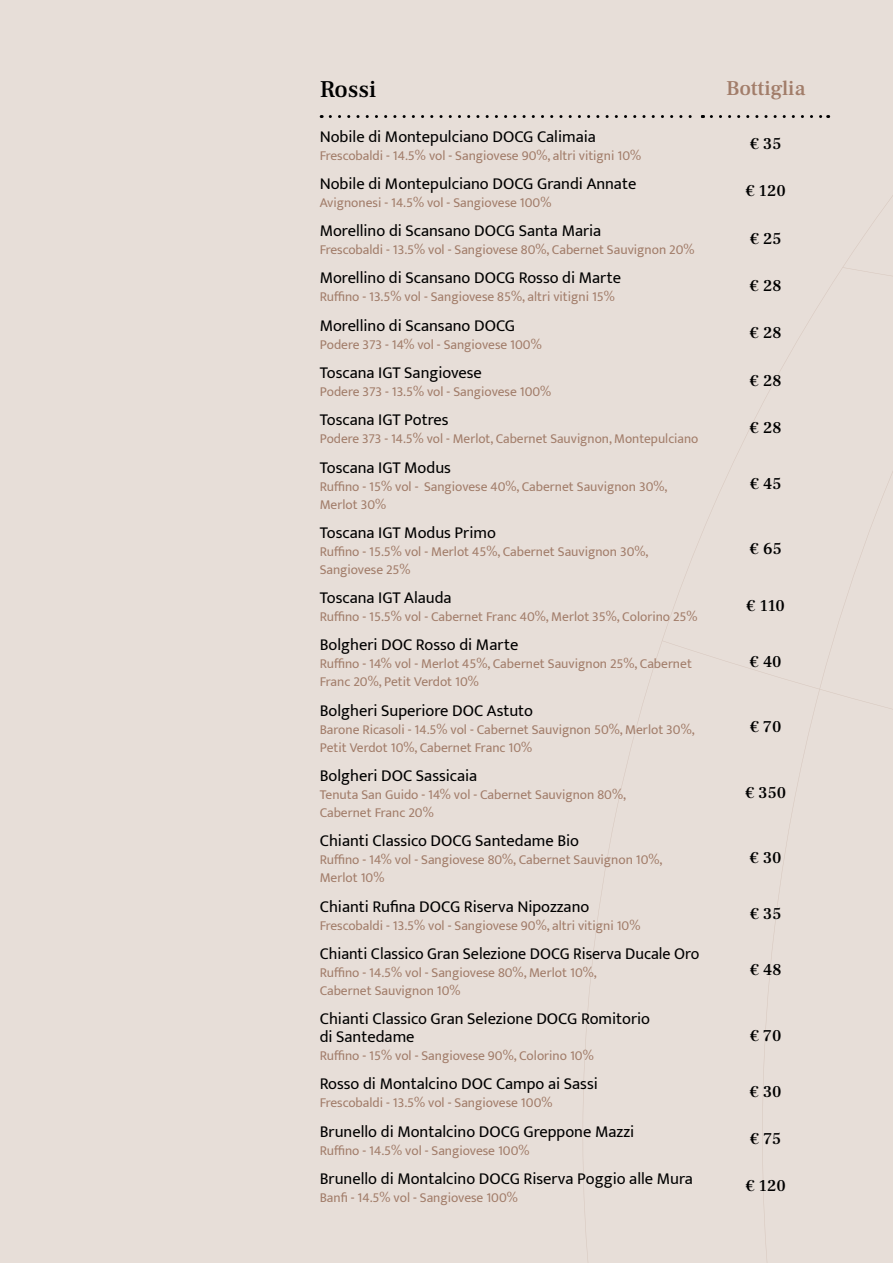
<style>
.page{position:relative;width:893px;height:1263px;background:#e7ded8}
.page>*{position:absolute;margin:0;border:0;box-sizing:border-box;transform-origin:0 0}
.t1{font:500 24px "Frank Ruhl Libre";color:#000}
.t2{font:500 21px "Frank Ruhl Libre";color:#a27d6a}
.t3{font:16.5px/18px "Mukta";color:#000}
.t4{font:500 16.5px "Frank Ruhl Libre";color:#000}
.t5{font:13.5px/18px "Mukta";color:#a27d6a}
</style>
<div class="page">
<svg style="left:583px;top:115px;width:310px;height:1146px"></svg>
<svg style="left:330px;top:115px;width:373px;height:3px"></svg>
<svg style="left:711px;top:115px;width:118px;height:3px"></svg>
<h1 class="t1" style="left:320px;top:74px;width:58px">Rossi</h1>
<h2 class="t2" style="left:726px;top:74px;width:81px">Bottiglia</h2>
<p class="t3" style="left:320px;top:127px;width:278px">Nobile di Montepulciano DOCG Calimaia</p>
<p class="t5" style="left:320px;top:146px;width:323px">Frescobaldi - 14.5% vol - Sangiovese 90%, altri vitigni 10%</p>
<p class="t4" style="left:750px;top:133px;width:33px">€ 35</p>
<p class="t3" style="left:320px;top:174px;width:318px">Nobile di Montepulciano DOCG Grandi Annate</p>
<p class="t5" style="left:320px;top:193px;width:233px">Avignonesi - 14.5% vol - Sangiovese 100%</p>
<p class="t3" style="left:320px;top:221px;width:283px">Morellino di Scansano DOCG Santa Maria</p>
<p class="t5" style="left:320px;top:240px;width:376px">Frescobaldi - 13.5% vol - Sangiovese 80%, Cabernet Sauvignon 20%</p>
<p class="t3" style="left:320px;top:269px;width:303px">Morellino di Scansano DOCG Rosso di Marte</p>
<p class="t5" style="left:320px;top:288px;width:297px">Ruffino - 13.5% vol - Sangiovese 85%, altri vitigni 15%</p>
<p class="t3" style="left:320px;top:316px;width:197px">Morellino di Scansano DOCG</p>
<p class="t5" style="left:320px;top:335px;width:224px">Podere 373 - 14% vol - Sangiovese 100%</p>
<p class="t3" style="left:320px;top:363px;width:164px">Toscana IGT Sangiovese</p>
<p class="t5" style="left:320px;top:382px;width:233px">Podere 373 - 13.5% vol - Sangiovese 100%</p>
<p class="t3" style="left:320px;top:410px;width:130px">Toscana IGT Potres</p>
<p class="t5" style="left:320px;top:430px;width:380px">Podere 373 - 14.5% vol - Merlot, Cabernet Sauvignon, Montepulciano</p>
<p class="t4" style="left:746px;top:181px;width:42px">€ 120</p>
<p class="t4" style="left:750px;top:228px;width:33px">€ 25</p>
<p class="t4" style="left:750px;top:275px;width:33px">€ 28</p>
<p class="t4" style="left:750px;top:322px;width:33px">€ 28</p>
<p class="t4" style="left:750px;top:370px;width:33px">€ 28</p>
<p class="t4" style="left:750px;top:417px;width:33px">€ 28</p>
<p class="t3" style="left:320px;top:458px;width:133px">Toscana IGT Modus</p>
<p class="t5" style="left:320px;top:477px;width:349px">Ruffino - 15% vol - Sangiovese 40%, Cabernet Sauvignon 30%,<br>Merlot 30%</p>
<p class="t4" style="left:750px;top:473px;width:33px">€ 45</p>
<p class="t3" style="left:320px;top:523px;width:178px">Toscana IGT Modus Primo</p>
<p class="t5" style="left:320px;top:542px;width:330px">Ruffino - 15.5% vol - Merlot 45%, Cabernet Sauvignon 30%,<br>Sangiovese 25%</p>
<p class="t4" style="left:750px;top:539px;width:33px">€ 65</p>
<p class="t3" style="left:320px;top:588px;width:134px">Toscana IGT Alauda</p>
<p class="t5" style="left:320px;top:607px;width:379px">Ruffino - 15.5% vol - Cabernet Franc 40%, Merlot 35%, Colorino 25%</p>
<p class="t4" style="left:747px;top:595px;width:40px">€ 110</p>
<p class="t3" style="left:320px;top:636px;width:200px">Bolgheri DOC Rosso di Marte</p>
<p class="t5" style="left:320px;top:655px;width:374px">Ruffino - 14% vol - Merlot 45%, Cabernet Sauvignon 25%, Cabernet<br>Franc 20%, Petit Verdot 10%</p>
<p class="t4" style="left:750px;top:651px;width:33px">€ 40</p>
<p class="t3" style="left:320px;top:701px;width:215px">Bolgheri Superiore DOC Astuto</p>
<p class="t5" style="left:320px;top:720px;width:376px">Barone Ricasoli - 14.5% vol - Cabernet Sauvignon 50%, Merlot 30%,<br>Petit Verdot 10%, Cabernet Franc 10%</p>
<p class="t4" style="left:750px;top:716px;width:33px">€ 70</p>
<p class="t3" style="left:320px;top:766px;width:159px">Bolgheri DOC Sassicaia</p>
<p class="t5" style="left:320px;top:785px;width:308px">Tenuta San Guido - 14% vol - Cabernet Sauvignon 80%,<br>Cabernet Franc 20%</p>
<p class="t4" style="left:745px;top:782px;width:42px">€ 350</p>
<p class="t3" style="left:320px;top:831px;width:261px">Chianti Classico DOCG Santedame Bio</p>
<p class="t5" style="left:320px;top:850px;width:344px">Ruffino - 14% vol - Sangiovese 80%, Cabernet Sauvignon 10%,<br>Merlot 10%</p>
<p class="t4" style="left:750px;top:847px;width:33px">€ 30</p>
<p class="t3" style="left:320px;top:897px;width:271px">Chianti Rufina DOCG Riserva Nipozzano</p>
<p class="t5" style="left:320px;top:916px;width:322px">Frescobaldi - 13.5% vol - Sangiovese 90%, altri vitigni 10%</p>
<p class="t4" style="left:750px;top:903px;width:33px">€ 35</p>
<p class="t3" style="left:320px;top:944px;width:381px">Chianti Classico Gran Selezione DOCG Riserva Ducale Oro</p>
<p class="t5" style="left:320px;top:963px;width:279px">Ruffino - 14.5% vol - Sangiovese 80%, Merlot 10%,<br>Cabernet Sauvignon 10%</p>
<p class="t4" style="left:750px;top:959px;width:33px">€ 48</p>
<p class="t3" style="left:320px;top:1009px;width:332px">Chianti Classico Gran Selezione DOCG Romitorio di Santedame</p>
<p class="t5" style="left:320px;top:1046px;width:276px">Ruffino - 15% vol - Sangiovese 90%, Colorino 10%</p>
<p class="t4" style="left:750px;top:1025px;width:33px">€ 70</p>
<p class="t3" style="left:320px;top:1075px;width:280px">Rosso di Montalcino DOC Campo ai Sassi</p>
<p class="t5" style="left:320px;top:1094px;width:234px">Frescobaldi - 13.5% vol - Sangiovese 100%</p>
<p class="t3" style="left:320px;top:1122px;width:316px">Brunello di Montalcino DOCG Greppone Mazzi</p>
<p class="t5" style="left:320px;top:1141px;width:211px">Ruffino - 14.5% vol - Sangiovese 100%</p>
<p class="t3" style="left:320px;top:1169px;width:375px">Brunello di Montalcino DOCG Riserva Poggio alle Mura</p>
<p class="t5" style="left:320px;top:1188px;width:200px">Banfi - 14.5% vol - Sangiovese 100%</p>
<p class="t4" style="left:750px;top:1081px;width:33px">€ 30</p>
<p class="t4" style="left:750px;top:1128px;width:33px">€ 75</p>
<p class="t4" style="left:746px;top:1176px;width:42px">€ 120</p>
</div>
